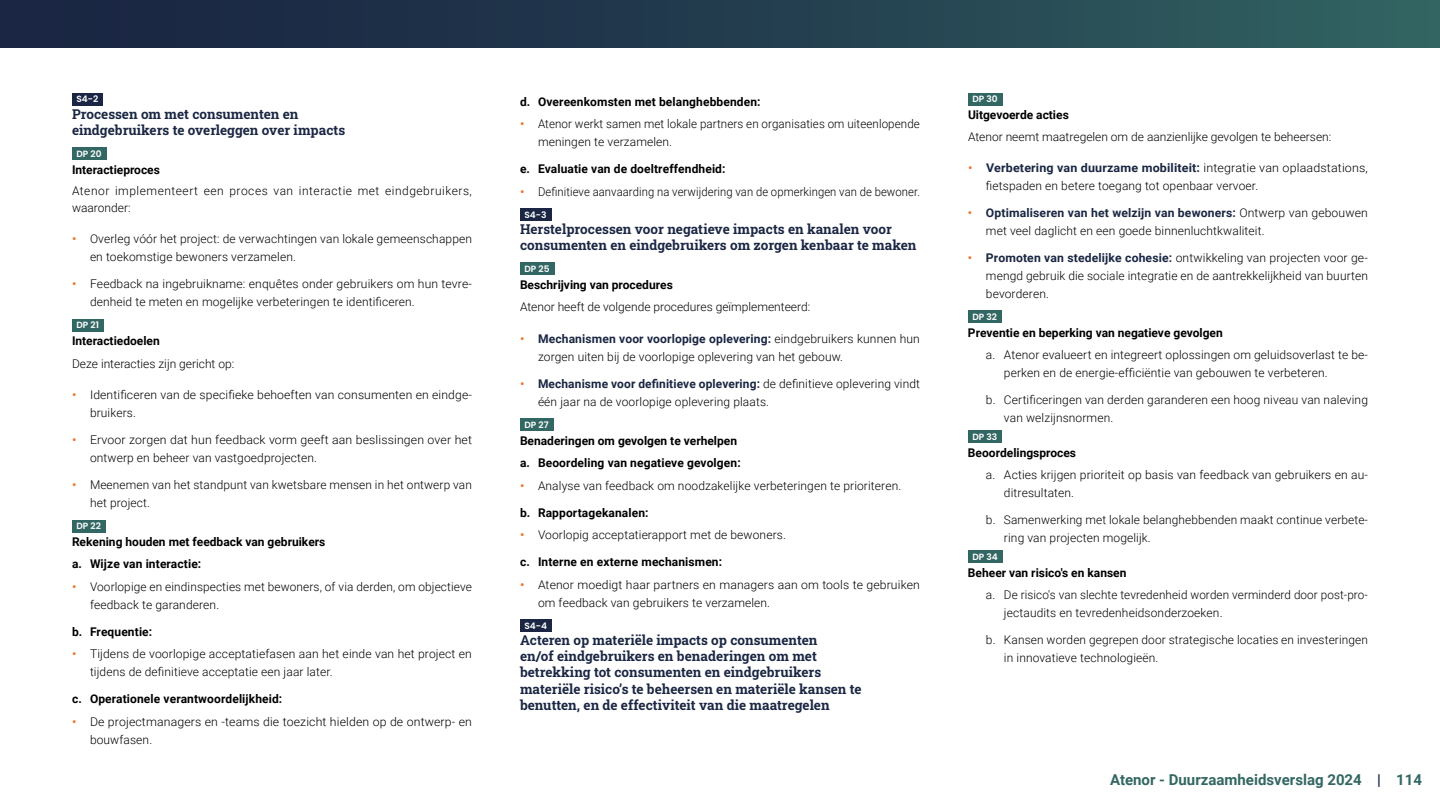
<style>
.page{position:relative;width:1440px;height:810px;background:#fff}
.page>*{position:absolute;margin:0;border:0;box-sizing:border-box;transform-origin:0 0}
.t1{font:700 15px "Roboto";color:#336763}
.t2{font:700 13.5px/16.2px "Roboto Slab";color:#1a2643}
.t3{font:300 12px/18px "Roboto";letter-spacing:.01em;color:#000}
.t4{font:700 12px/22.5px "Roboto";color:#000}
.t5{font:300 12px/18px "Roboto";letter-spacing:.01em;color:#000;scale:1.04 1}
.t6{font:300 12px/18px "Roboto";letter-spacing:.01em;color:#000;scale:.96 1}
.t7{font:300 12px/16.8px "Roboto";letter-spacing:.045em;color:#000}
.t8{font:300 12px "Roboto";letter-spacing:.01em;color:#000;scale:.94 1}
.t9{font:600 9px "Poppins";color:#fff}
.s1{font-weight:700;color:#ef7832}
.s2{font-weight:700;color:#1a2643}
.s3{color:#1a2643}
</style>
<div class="page">
<div style="left:0;top:0;width:1440px;height:810px;background:linear-gradient(to right,#171e3f,#306060)"></div>
<div style="left:0;top:48px;width:1440px;height:762px;background:#fff"></div>
<div style="left:72px;top:93px;width:31px;height:13px;background:#1a2643"></div>
<div style="left:72px;top:147px;width:34px;height:13px;background:#336763"></div>
<div style="left:72px;top:319px;width:31px;height:13px;background:#336763"></div>
<div style="left:72px;top:520px;width:33px;height:12px;background:#336763"></div>
<div style="left:520px;top:208px;width:31px;height:13px;background:#1a2643"></div>
<div style="left:520px;top:263px;width:34px;height:12px;background:#336763"></div>
<div style="left:520px;top:418px;width:33px;height:13px;background:#336763"></div>
<div style="left:520px;top:619px;width:32px;height:13px;background:#1a2643"></div>
<div style="left:968px;top:93px;width:34px;height:13px;background:#336763"></div>
<div style="left:968px;top:311px;width:34px;height:12px;background:#336763"></div>
<div style="left:968px;top:430px;width:34px;height:13px;background:#336763"></div>
<div style="left:968px;top:550px;width:34px;height:13px;background:#336763"></div>
<p class="t9" style="left:76px;top:94px;width:23px">S4-2</p>
<p class="t2" style="left:72px;top:105px;width:275px">Processen om met consumenten en eindgebruikers te overleggen over impacts</p>
<p class="t9" style="left:76px;top:149px;width:27px">DP 20</p>
<p class="t4" style="left:72px;top:158px;width:89px">Interactieproces</p>
<p class="t7" style="left:72px;top:182px;width:401px">Atenor implementeert een proces van interactie met eindgebruikers, waaronder:</p>
<p class="t3" style="left:90px;top:230px;width:384px;text-indent:-18px"><span class="s1">•</span> Overleg vóór het project: de verwachtingen van lokale gemeenschappen en toekomstige bewoners verzamelen.</p>
<p class="t3" style="left:90px;top:275px;width:383px;text-indent:-18px"><span class="s1">•</span> Feedback na ingebruikname: enquêtes onder gebruikers om hun tevre&shy;denheid te meten en mogelijke verbeteringen te identificeren.</p>
<p class="t9" style="left:76px;top:320px;width:24px">DP 21</p>
<p class="t4" style="left:72px;top:329px;width:89px">Interactiedoelen</p>
<p class="t3" style="left:72px;top:354px;width:164px">Deze interacties zijn gericht op:</p>
<p class="t3" style="left:90px;top:385px;width:383px;text-indent:-18px"><span class="s1">•</span> Identificeren van de specifieke behoeften van consumenten en eindge&shy;bruikers.</p>
<p class="t3" style="left:90px;top:430px;width:384px;text-indent:-18px"><span class="s1">•</span> Ervoor zorgen dat hun feedback vorm geeft aan beslissingen over het ontwerp en beheer van vastgoedprojecten.</p>
<p class="t3" style="left:90px;top:475px;width:383px;text-indent:-18px"><span class="s1">•</span> Meenemen van het standpunt van kwetsbare mensen in het ontwerp van het project.</p>
<p class="t9" style="left:76px;top:521px;width:26px">DP 22</p>
<p class="t4" style="left:72px;top:530px;width:255px">Rekening houden met feedback van gebruikers a. Wijze van interactie:</p>
<p class="t3" style="left:90px;top:577px;width:384px;text-indent:-18px"><span class="s1">•</span> Voorlopige en eindinspecties met bewoners, of via derden, om objectieve feedback te garanderen.</p>
<p class="t4" style="left:72px;top:620px;width:82px">b. Frequentie:</p>
<p class="t3" style="left:90px;top:645px;width:383px;text-indent:-18px"><span class="s1">•</span> Tijdens de voorlopige acceptatiefasen aan het einde van het project en tijdens de definitieve acceptatie een jaar later.</p>
<p class="t4" style="left:72px;top:688px;width:212px">c. Operationele verantwoordelijkheid:</p>
<p class="t3" style="left:90px;top:712px;width:384px;text-indent:-18px"><span class="s1">•</span> De projectmanagers en -teams die toezicht hielden op de ontwerp- en bouwfasen.</p>
<p class="t4" style="left:520px;top:90px;width:242px">d. Overeenkomsten met belanghebbenden:</p>
<p class="t6" style="left:538px;top:114px;width:399px;text-indent:-18px"><span class="s1">•</span> Atenor werkt samen met lokale partners en organisaties om uiteenlopende meningen te verzamelen.</p>
<p class="t4" style="left:520px;top:157px;width:207px">e. Evaluatie van de doeltreffendheid:</p>
<p class="t8" style="left:520px;top:183px;width:427px"><span class="s1">•</span> Definitieve aanvaarding na verwijdering van de opmerkingen van de bewoner.</p>
<p class="t9" style="left:524px;top:209px;width:24px">S4-3</p>
<p class="t2" style="left:520px;top:220px;width:398px">Herstelprocessen voor negatieve impacts en kanalen voor consumenten en eindgebruikers om zorgen kenbaar te maken</p>
<p class="t9" style="left:524px;top:264px;width:27px">DP 25</p>
<p class="t4" style="left:520px;top:273px;width:154px">Beschrijving van procedures</p>
<p class="t3" style="left:520px;top:298px;width:292px">Atenor heeft de volgende procedures geïmplementeerd:</p>
<p class="t3" style="left:538px;top:329px;width:383px;text-indent:-18px"><span class="s1">•</span> <span class="s2">Mechanismen voor voorlopige oplevering:</span> eindgebruikers kunnen hun zorgen uiten bij de voorlopige oplevering van het gebouw.</p>
<p class="t3" style="left:538px;top:374px;width:384px;text-indent:-18px"><span class="s1">•</span> <span class="s2">Mechanisme voor definitieve oplevering:</span> de definitieve oplevering vindt één jaar na de voorlopige oplevering plaats.</p>
<p class="t9" style="left:524px;top:420px;width:26px">DP 27</p>
<p class="t4" style="left:520px;top:429px;width:222px">Benaderingen om gevolgen te verhelpen a. Beoordeling van negatieve gevolgen:</p>
<p class="t3" style="left:520px;top:476px;width:383px"><span class="s1">•</span> Analyse van feedback om noodzakelijke verbeteringen te prioriteren.</p>
<p class="t4" style="left:520px;top:501px;width:130px">b. Rapportagekanalen:</p>
<p class="t3" style="left:520px;top:526px;width:267px"><span class="s1">•</span> Voorlopig acceptatierapport met de bewoners.</p>
<p class="t4" style="left:520px;top:550px;width:204px">c. Interne en externe mechanismen:</p>
<p class="t3" style="left:538px;top:575px;width:383px;text-indent:-18px"><span class="s1">•</span> Atenor moedigt haar partners en managers aan om tools te gebruiken om feedback van gebruikers te verzamelen.</p>
<p class="t9" style="left:524px;top:620px;width:24px">S4-4</p>
<p class="t2" style="left:520px;top:632px;width:343px">Acteren op materiële impacts op consumenten<br>en/of eindgebruikers en benaderingen om met betrekking tot consumenten en eindgebruikers materiële risico’s te beheersen en materiële kansen te benutten, en de effectiviteit van die maatregelen</p>
<p class="t9" style="left:972px;top:94px;width:27px">DP 30</p>
<p class="t4" style="left:968px;top:103px;width:102px">Uitgevoerde acties</p>
<p class="t3" style="left:968px;top:127px;width:365px">Atenor neemt maatregelen om de aanzienlijke gevolgen te beheersen:</p>
<p class="t5" style="left:986px;top:158px;width:369px;text-indent:-18px"><span class="s1">•</span> <span class="s2">Verbetering van duurzame mobiliteit:</span> integratie van oplaadstations, fietspaden en betere toegang tot openbaar vervoer.</p>
<p class="t3" style="left:986px;top:203px;width:383px;text-indent:-18px"><span class="s1">•</span> <span class="s2">Optimaliseren van het welzijn van bewoners:</span> Ontwerp van gebouwen met veel daglicht en een goede binnenluchtkwaliteit.</p>
<p class="t3" style="left:986px;top:248px;width:383px;text-align:justify;text-indent:-18px"><span class="s1">•</span> <span class="s2">Promoten van stedelijke cohesie:</span> ontwikkeling van projecten voor ge&shy;mengd gebruik die sociale integratie en de aantrekkelijkheid van buurten bevorderen.</p>
<p class="t9" style="left:972px;top:312px;width:26px">DP 32</p>
<p class="t4" style="left:968px;top:321px;width:256px">Preventie en beperking van negatieve gevolgen</p>
<p class="t3" style="left:1004px;top:346px;width:365px;text-indent:-18px">a. Atenor evalueert en integreert oplossingen om geluidsoverlast te be&shy;perken en de energie-efficiëntie van gebouwen te verbeteren.</p>
<p class="t3" style="left:1004px;top:391px;width:366px;text-indent:-18px">b. Certificeringen van derden garanderen een hoog niveau van naleving van welzijnsnormen.</p>
<p class="t9" style="left:972px;top:432px;width:26px">DP 33</p>
<p class="t4" style="left:968px;top:441px;width:110px">Beoordelingsproces</p>
<p class="t3" style="left:1004px;top:466px;width:365px;text-indent:-18px">a. Acties krijgen prioriteit op basis van feedback van gebruikers en au&shy;ditresultaten.</p>
<p class="t3" style="left:1004px;top:511px;width:365px;text-indent:-18px">b. Samenwerking met lokale belanghebbenden maakt continue verbete&shy;ring van projecten mogelijk.</p>
<p class="t9" style="left:972px;top:551px;width:27px">DP 34</p>
<p class="t4" style="left:968px;top:561px;width:160px">Beheer van risico's en kansen</p>
<p class="t3" style="left:1004px;top:585px;width:365px;text-indent:-18px">a. De risico's van slechte tevredenheid worden verminderd door post-pro&shy;jectaudits en tevredenheidsonderzoeken.</p>
<p class="t3" style="left:1004px;top:630px;width:365px;text-indent:-18px">b. Kansen worden gegrepen door strategische locaties en investeringen in innovatieve technologieën.</p>
<p class="t1" style="left:1110px;top:769px;width:313px">Atenor - Duurzaamheidsverslag 2024 <span class="s3">|</span> 114</p>
</div>
